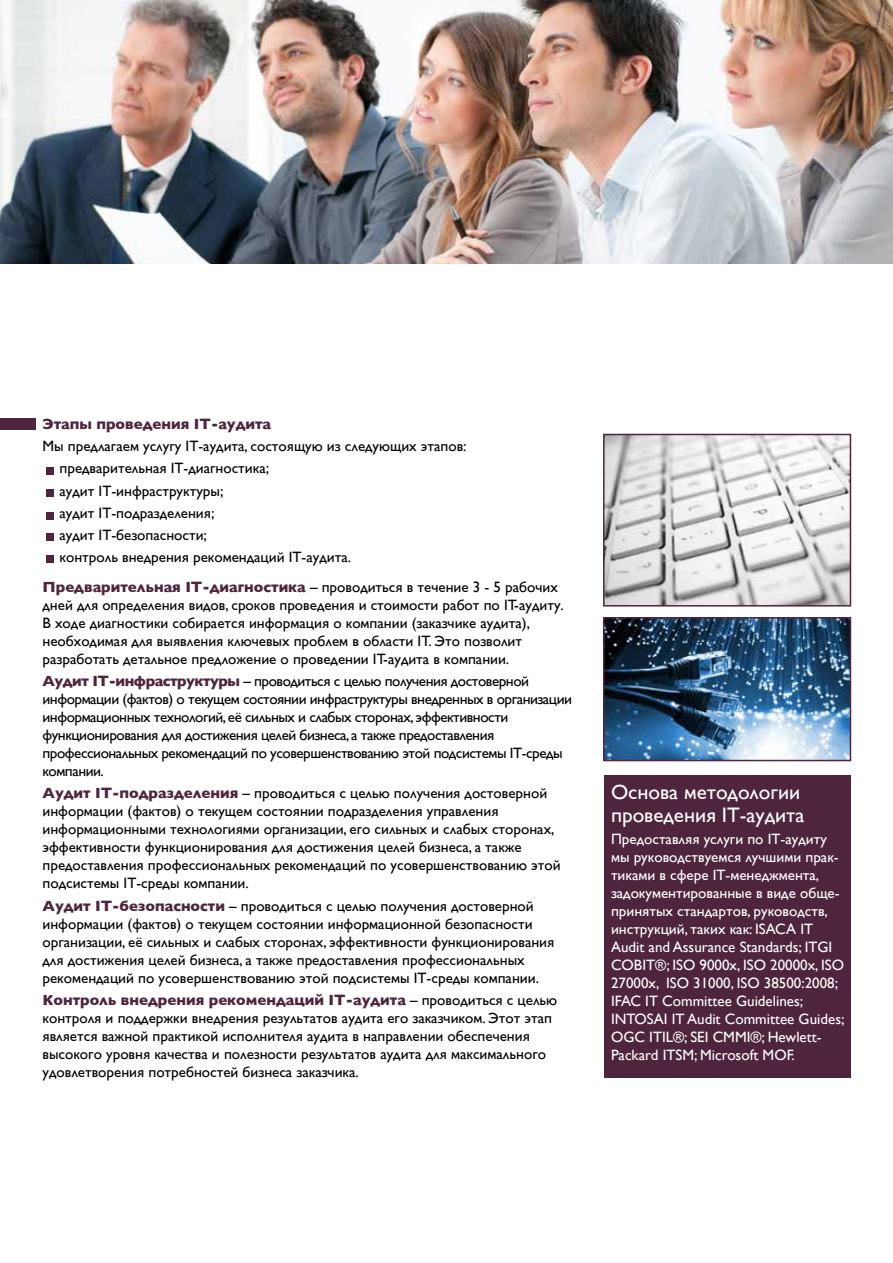
<style>
.page{position:relative;width:893px;height:1263px;background:#fff}
.page>*{position:absolute;margin:0;border:0;box-sizing:border-box;transform-origin:0 0}
.t1{font:21px/22.2px "Gill Sans";color:#fff}
.t2{font:15px/18px "Gill Sans";color:#000}
.t3{font:15px/18px "Gill Sans";color:#fff}
.t4{font:15px/18px "Gill Sans";letter-spacing:-.03em;color:#000}
.t5{font:700 15px "Gill Sans";color:#4f253d}
.s1{font-weight:700;color:#4f253d}
</style>
<div class="page">
<img style="left:0;top:0;width:893px;height:264px">
<div style="left:604px;top:776px;width:246px;height:302px;background:#4f253d"></div>
<div style="left:0;top:419px;width:35px;height:11px;background:#4f253d"></div>
<div style="left:46px;top:512px;width:8px;height:7px;background:#4f253d"></div>
<div style="left:46px;top:533px;width:8px;height:8px;background:#4f253d"></div>
<div style="left:46px;top:555px;width:8px;height:8px;background:#4f253d"></div>
<img style="left:606px;top:437px;width:242px;height:166px">
<div style="left:603px;top:434px;width:248px;height:172px;border:2px solid #4f253d"></div>
<img style="left:606px;top:620px;width:242px;height:138px">
<div style="left:603px;top:617px;width:248px;height:144px;border:2px solid #4f253d"></div>
<div style="left:46px;top:489px;width:8px;height:8px;background:#4f253d"></div>
<div style="left:46px;top:467px;width:8px;height:8px;background:#4f253d"></div>
<p class="t5" style="left:43px;top:415px;width:230px">Этапы проведения ІТ-аудита</p>
<p class="t2" style="left:60px;top:435px;width:409px;line-height:22.2px;text-indent:-17px">Мы предлагаем услугу ІТ-аудита, состоящую из следующих этапов: предварительная ІТ-диагностика;<br>аудит ІТ-инфраструктуры;<br>аудит ІТ-подразделения;<br>аудит ІТ-безопасности;<br>контроль внедрения рекомендаций ІТ-аудита.</p>
<p class="t2" style="left:43px;top:577px;width:523px"><span class="s1">Предварительная ІТ-диагностика</span> – проводиться в течение 3 - 5 рабочих дней для определения видов, сроков проведения и стоимости работ по IT-аудиту.<br>В ходе диагностики собирается информация о компании (заказчике аудита), необходимая для выявления ключевых проблем в области IT. Это позволит разработать детальное предложение о проведении IT-аудита в компании.</p>
<p class="t4" style="left:43px;top:672px;width:531px"><span class="s1">Аудит ІТ-инфраструктуры</span> – проводиться с целью получения достоверной информации (фактов) о текущем состоянии инфраструктуры внедренных в организации информационных технологий, её сильных и слабых сторонах, эффективности функционирования для достижения целей бизнеса, а также предоставления профессиональных рекомендаций по усовершенствованию этой подсистемы ІТ-среды компании.</p>
<p class="t2" style="left:43px;top:784px;width:520px"><span class="s1">Аудит ІТ-подразделения</span> – проводиться с целью получения достоверной информации (фактов) о текущем состоянии подразделения управления информационными технологиями организации, его сильных и слабых сторонах, эффективности функционирования для достижения целей бизнеса, а также предоставления профессиональных рекомендаций по усовершенствованию этой подсистемы ІТ-среды компании.</p>
<p class="t2" style="left:43px;top:896px;width:513px"><span class="s1">Аудит ІТ-безопасности</span> – проводиться с целью получения достоверной информации (фактов) о текущем состоянии информационной безопасности организации, её сильных и слабых сторонах, эффективности функционирования для достижения целей бизнеса, а также предоставления профессиональных рекомендаций по усовершенствованию этой подсистемы ІТ-среды компании.</p>
<p class="t2" style="left:43px;top:990px;width:516px"><span class="s1">Контроль внедрения рекомендаций ІТ-аудита</span> – проводиться с целью контроля и поддержки внедрения результатов аудита его заказчиком. Этот этап является важной практикой исполнителя аудита в направлении обеспечения высокого уровня качества и полезности результатов аудита для максимального удовлетворения потребностей бизнеса заказчика.</p>
<h1 class="t1" style="left:611px;top:781px;width:195px">Основа методологии проведения ІТ-аудита</h1>
<p class="t3" style="left:611px;top:829px;width:235px">Предоставляя услуги по ІТ-аудиту мы руководствуемся лучшими прак&shy;тиками в сфере ІТ-менеджмента, задокументированные в виде обще&shy;принятых стандартов, руководств, инструкций, таких как: ISACA IT Audit and Assurance Standards; ITGI COBIT®; ISO 9000х, ISO 20000х, ISO 27000х, ISO 31000, ISO 38500:2008; IFAC IT Committee Guidelines; INTOSAI IT Audit Committee Guides; OGC ITIL®; SEI CMMI®; Hewlett-Packard ITSM; Microsoft MOF.</p>
</div>
